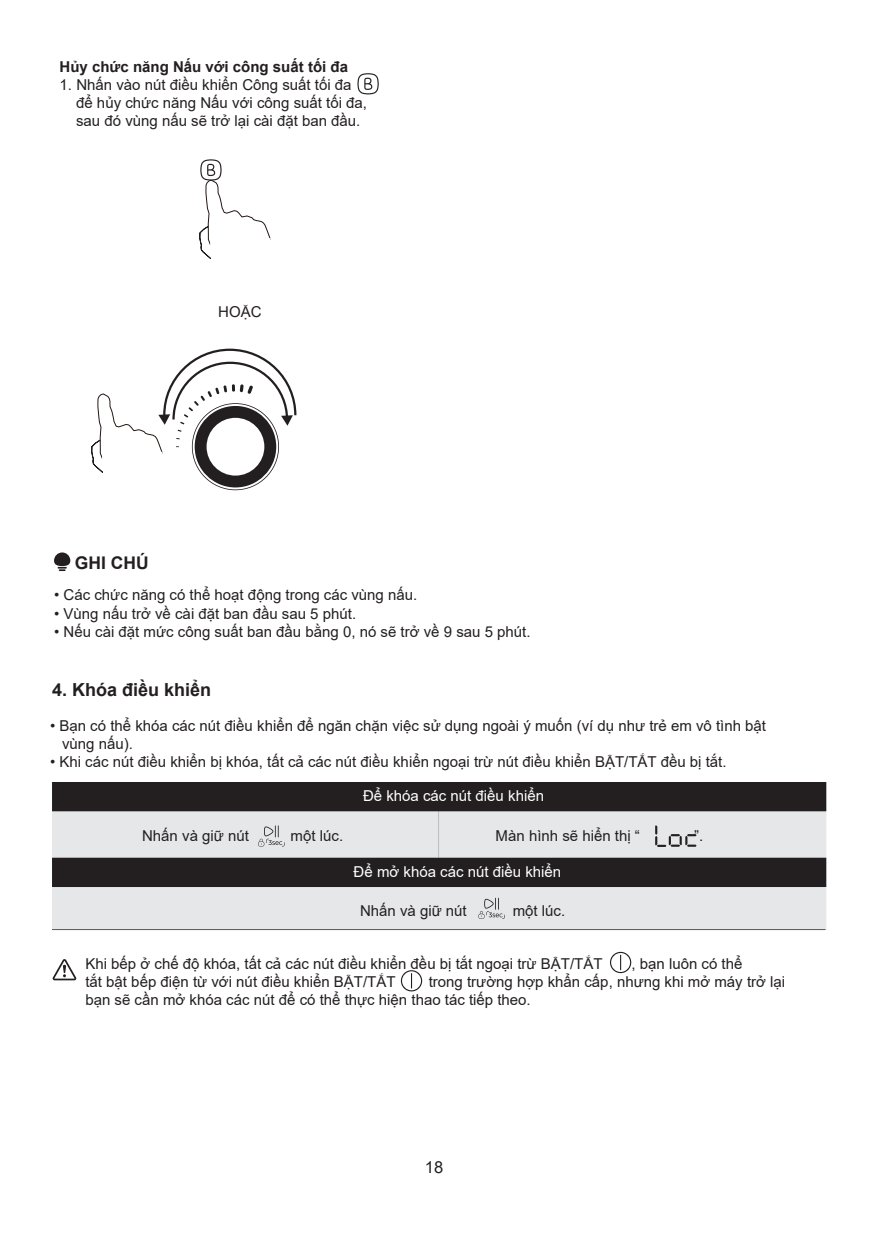
<style>
.page{position:relative;width:893px;height:1233px;background:#fff}
.page>*{position:absolute;margin:0;border:0;box-sizing:border-box;transform-origin:0 0}
.t1{font:700 18px "Arial";color:#231f20}
.t2{font:700 17.4px "Arial";color:#231f20}
.t3{font:16.5px "Arial";color:#231f20}
.t4{font:15px/18px "Arial";color:#231f20}
.t5{font:15px "Arial";color:#fff}
.t6{font:700 15px "Arial";color:#231f20}
</style>
<div class="page">
<svg style="left:357px;top:73px;width:22px;height:21px"></svg>
<svg style="left:54px;top:552px;width:16px;height:19px"></svg>
<svg style="left:52px;top:782px;width:774px;height:148px;background:#979697"></svg>
<svg style="left:53px;top:959px;width:23px;height:21px"></svg>
<svg style="left:610px;top:952px;width:21px;height:21px"></svg>
<svg style="left:401px;top:970px;width:21px;height:21px"></svg>
<svg style="left:199px;top:159px;width:72px;height:100px"></svg>
<svg style="left:91px;top:349px;width:205px;height:141px"></svg>
<p class="t6" style="left:60px;top:57px;width:290px">Hủy chức năng Nấu với công suất tối đa</p>
<p class="t4" style="left:76px;top:76px;width:292px;text-indent:-16px">1. Nhấn vào nút điều khiển Công suất tối đa để hủy chức năng Nấu với công suất tối đa, sau đó vùng nấu sẽ trở lại cài đặt ban đầu.</p>
<p class="t4" style="left:218px;top:303px;width:45px">HOẶC</p>
<p class="t2" style="left:75px;top:550px;width:75px">GHI CHÚ</p>
<p class="t4" style="left:54px;top:586px;width:364px">• Các chức năng có thể hoạt động trong các vùng nấu.</p>
<p class="t4" style="left:54px;top:604px;width:303px">• Vùng nấu trở về cài đặt ban đầu sau 5 phút.</p>
<p class="t4" style="left:54px;top:622px;width:478px">• Nếu cài đặt mức công suất ban đầu bằng 0, nó sẽ trở về 9 sau 5 phút.</p>
<p class="t1" style="left:52px;top:677px;width:161px">4. Khóa điều khiển</p>
<p class="t4" style="left:62px;top:717px;width:705px;text-indent:-12px">• Bạn có thể khóa các nút điều khiển để ngăn chặn việc sử dụng ngoài ý muốn (ví dụ như trẻ em vô tình bật vùng nấu).</p>
<p class="t4" style="left:50px;top:753px;width:678px">• Khi các nút điều khiển bị khóa, tất cả các nút điều khiển ngoại trừ nút điều khiển BẬT/TẮT đều bị tắt.</p>
<p class="t4" style="left:142px;top:827px;width:108px">Nhấn và giữ nút</p>
<p class="t4" style="left:291px;top:827px;width:54px">một lúc.</p>
<p class="t5" style="left:363px;top:786px;width:182px">Để khóa các nút điều khiển</p>
<p class="t4" style="left:495px;top:827px;width:146px">Màn hình sẽ hiển thị “</p>
<p class="t4" style="left:694px;top:827px;width:11px">”.</p>
<p class="t5" style="left:353px;top:862px;width:209px">Để mở khóa các nút điều khiển</p>
<p class="t4" style="left:360px;top:902px;width:108px">Nhấn và giữ nút</p>
<p class="t4" style="left:512px;top:902px;width:54px">một lúc.</p>
<p class="t4" style="left:85px;top:954px;width:518px">Khi bếp ở chế độ khóa, tất cả các nút điều khiển đều bị tắt ngoại trừ BẬT/TẮT</p>
<p class="t4" style="left:631px;top:954px;width:112px">, bạn luôn có thể</p>
<p class="t4" style="left:85px;top:972px;width:312px">tắt bật bếp điện từ với nút điều khiển BẬT/TẮT</p>
<p class="t4" style="left:85px;top:972px;width:701px;text-indent:343px">trong trường hợp khẩn cấp, nhưng khi mở máy trở lại bạn sẽ cần mở khóa các nút để có thể thực hiện thao tác tiếp theo.</p>
<p class="t3" style="left:425px;top:1156px;width:20px">18</p>
</div>
